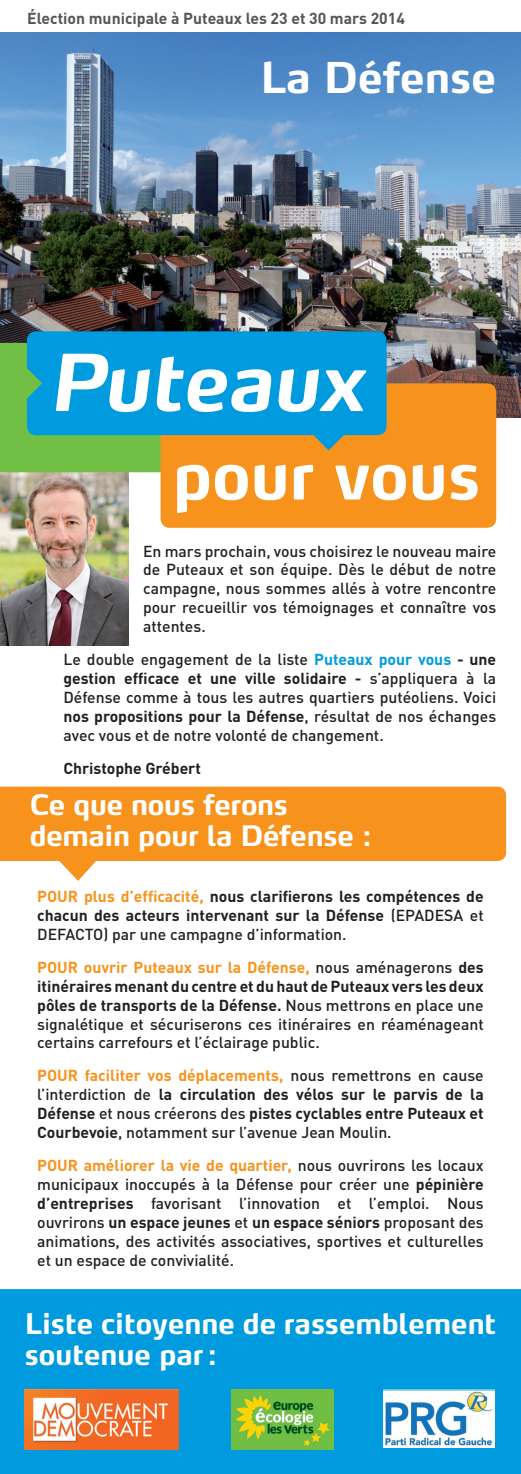
<style>
.page{position:relative;width:521px;height:1474px;background:#fff}
.page>*{position:absolute;margin:0;border:0;box-sizing:border-box;transform-origin:0 0}
.t1{font:700 42px "Max";color:#fff}
.t2{font:700 28px/31.5px "Max";color:#fff}
.t3{font:500 15.75px/18.9px "DIN Pro";color:#231f20;text-align:justify}
.t4{font:700 15.75px/18.9px "DIN Pro";color:#231f20;text-align:justify}
.t5{font:700 15.75px "DIN Pro";color:#575357}
.s1{font-weight:700;color:#009bde}
.s2{font-weight:700}
.s3{color:#f7931d}
.s4{font-weight:500}
.s5{font-weight:700;color:#f7931d}
</style>
<div class="page">
<img style="left:0;top:472px;width:128px;height:173px">
<svg style="left:59px;top:861px;width:37px;height:20px"></svg>
<div style="left:0;top:786px;width:506px;height:75px;background:#f7931d"></div>
<div style="left:0;top:1289px;width:521px;height:184px;background:#009bde"></div>
<img style="left:0;top:32px;width:521px;height:385px">
<img style="left:25px;top:1389px;width:153px;height:60px">
<img style="left:231px;top:1389px;width:103px;height:60px">
<img style="left:383px;top:1391px;width:111px;height:56px">
<div style="left:379px;top:1389px;width:117px;height:60px;border:1px solid #009bde"></div>
<div style="left:0;top:343px;width:161px;height:129px;background:#71bf44"></div>
<div style="left:161px;top:383px;width:335px;height:145px;background:#f7931d;border-radius:9px"></div>
<svg style="left:27px;top:331px;width:360px;height:119px;background:#2a9cb6"></svg>
<svg style="left:177px;top:465px;width:300px;height:48px"></svg>
<svg style="left:56px;top:354px;width:310px;height:58px"></svg>
<p class="t5" style="left:27px;top:7px;width:379px">Élection municipale à Puteaux les 23 et 30 mars 2014</p>
<p class="t1" style="left:260px;top:51px;width:237px">La Défense</p>
<p class="t3" style="left:143px;top:541px;width:355px">En mars prochain, vous choisirez le nouveau maire de Puteaux et son équipe. Dès le début de notre campagne, nous sommes allés à votre rencontre pour recueillir vos témoignages et connaître vos attentes.</p>
<p class="t3" style="left:63px;top:649px;width:434px">Le double engagement de la liste <span class="s1">Puteaux pour vous</span> <span class="s2">- une gestion efficace et une ville solidaire -</span> s’appliquera à la Défense comme à tous les autres quartiers putéoliens. Voici <span class="s2">nos propositions pour la Défense</span>, résultat de nos échanges avec vous et de notre volonté de changement.</p>
<p class="t4" style="left:63px;top:758px;width:139px">Christophe Grébert</p>
<p class="t2" style="left:30px;top:788px;width:260px">Ce que nous ferons</p>
<p class="t2" style="left:30px;top:820px;width:344px">demain pour la Défense :</p>
<p class="t4" style="left:37px;top:886px;width:448px"><span class="s3">POUR plus d’efficacité,</span> nous clarifierons les compétences de chacun des acteurs intervenant sur la Défense <span class="s4">(EPADESA et DEFACTO) par une campagne d’information.</span></p>
<p class="t3" style="left:37px;top:957px;width:448px"><span class="s5">POUR ouvrir Puteaux sur la Défense,</span> nous aménagerons <span class="s2">des itinéraires menant du centre et du haut de Puteaux vers les deux pôles de transports de la Défense.</span> Nous mettrons en place une signalétique et sécuriserons ces itinéraires en réaménageant certains carrefours et l’éclairage public.</p>
<p class="t3" style="left:37px;top:1065px;width:448px"><span class="s5">POUR faciliter vos déplacements,</span> nous remettrons en cause l’interdiction de <span class="s2">la circulation des vélos sur le parvis de la Défense</span> et nous créerons des <span class="s2">pistes cyclables entre Puteaux et Courbevoie</span>, notamment sur l’avenue Jean Moulin.</p>
<p class="t3" style="left:37px;top:1155px;width:448px"><span class="s5">POUR améliorer la vie de quartier,</span> nous ouvrirons les locaux municipaux inoccupés à la Défense pour créer une <span class="s2">pépinière d’entreprises</span> favorisant l’innovation et l’emploi. Nous ouvrirons <span class="s2">un espace jeunes</span> et <span class="s2">un espace séniors</span> proposant des animations, des activités associatives, sportives et culturelles et un espace de convivialité.</p>
<p class="t2" style="left:25px;top:1307px;width:473px">Liste citoyenne de rassemblement soutenue par:</p>
</div>
